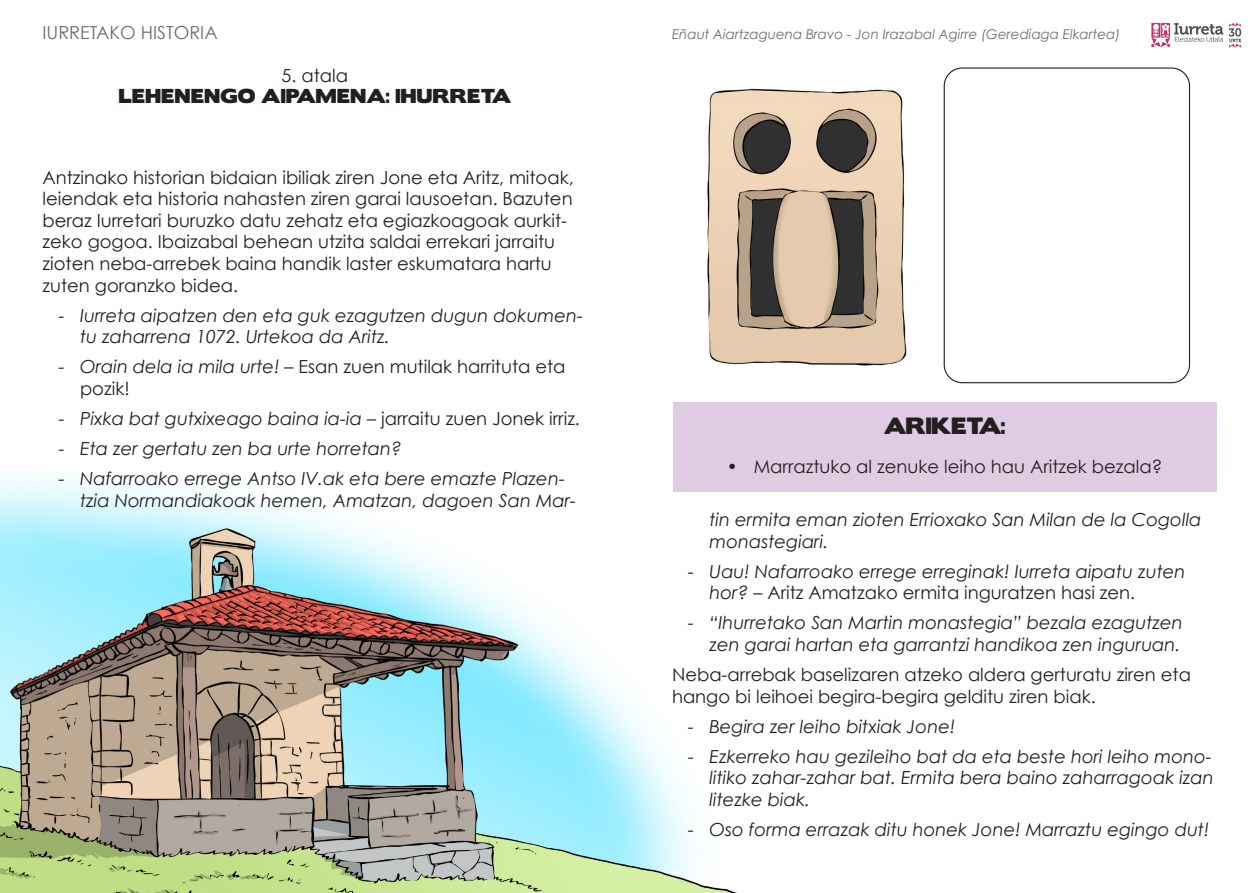
<style>
.page{position:relative;width:1259px;height:893px;background:#fff}
.page>*{position:absolute;margin:0;border:0;box-sizing:border-box;transform-origin:0 0}
.t1{font:21px "Boris Black Bloxx";color:#231f20}
.Elkarrizketak{font:italic 18px/21.6px "Century Gothic";color:#231f20}
.Testua{font:18px/21.6px "Century Gothic";color:#231f20}
.Elkarrizketak-2{font:18px/21.6px "Century Gothic";color:#231f20}
.izenburua{font:18px "Boris Black Bloxx";letter-spacing:.025em;color:#231f20}
.t2{font:18px "Century Gothic";color:#6c6d70}
.t3{font:italic 13.5px "Century Gothic";color:#6c6d70}
.s1{font-style:italic}
.s2{font-style:normal}
</style>
<div class="page">
<img style="left:1151px;top:22px;width:91px;height:26px">
<img style="left:0;top:472px;width:761px;height:421px">
<img style="left:707px;top:88px;width:208px;height:278px">
<div style="left:943px;top:67px;width:247px;height:316px;border:1px solid #231f20;border-radius:18px"></div>
<div style="left:672px;top:402px;width:544px;height:89px;background:#dfcce3"></div>
<p class="t2" style="left:43px;top:22px;width:177px">IURRETAKO HISTORIA</p>
<p class="t3" style="left:672px;top:26px;width:450px">Eñaut Aiartzaguena Bravo - Jon Irazabal Agirre (Gerediaga Elkartea)</p>
<p class="Testua" style="left:281px;top:64px;width:68px">5. atala</p>
<p class="izenburua" style="left:119px;top:82px;width:393px">LEHENENGO AIPAMENA: IHURRETA</p>
<p class="Testua" style="left:43px;top:166px;width:533px">Antzinako historian bidaian ibiliak ziren Jone eta Aritz, mitoak, leiendak eta historia nahasten ziren garai lausoetan. Bazuten beraz Iurretari buruzko datu zehatz eta egiazkoagoak aurkit&shy;zeko gogoa. Ibaizabal behean utzita saldai errekari jarraitu zioten neba-arrebek baina handik laster eskumatara hartu zuten goranzko bidea.</p>
<p class="Elkarrizketak" style="left:80px;top:304px;width:504px;text-indent:-21px">- Iurreta aipatzen den eta guk ezagutzen dugun dokumen&shy;tu zaharrena 1072. Urtekoa da Aritz.</p>
<p class="Elkarrizketak-2" style="left:80px;top:356px;width:487px;text-indent:-21px"><span class="s1">- Orain dela ia mila urte!</span> – Esan zuen mutilak harrituta eta pozik!</p>
<p class="Elkarrizketak" style="left:59px;top:408px;width:523px">- Pixka bat gutxixeago baina ia-ia <span class="s2">– jarraitu zuen Jonek irriz.</span></p>
<p class="Elkarrizketak" style="left:59px;top:438px;width:345px">- Eta zer gertatu zen ba urte horretan?</p>
<p class="Elkarrizketak" style="left:80px;top:468px;width:497px;text-indent:-21px">- Nafarroako errege Antso IV.ak eta bere emazte Plazen&shy;tzia Normandiakoak hemen, Amatzan, dagoen San Mar-</p>
<p class="t1" style="left:883px;top:410px;width:123px">ARIKETA:</p>
<p class="Testua" style="left:727px;top:455px;width:437px">• Marraztuko al zenuke leiho hau Aritzek bezala?</p>
<p class="Elkarrizketak" style="left:709px;top:508px;width:493px">tin ermita eman zioten Errioxako San Milan de la Cogolla monastegiari.</p>
<p class="Elkarrizketak" style="left:709px;top:560px;width:477px;text-indent:-21px">- Uau! Nafarroako errege erreginak! Iurreta aipatu zuten hor? <span class="s2">– Aritz Amatzako ermita inguratzen hasi zen.</span></p>
<p class="Elkarrizketak" style="left:688px;top:612px;width:496px;text-align:right">- “Ihurretako San Martin monastegia” bezala ezagutzen zen garai hartan eta garrantzi handikoa zen inguruan.</p>
<p class="Testua" style="left:672px;top:663px;width:520px">Neba-arrebak baselizaren atzeko aldera gerturatu ziren eta hango bi leihoei begira-begira gelditu ziren biak.</p>
<p class="Elkarrizketak" style="left:688px;top:715px;width:269px">- Begira zer leiho bitxiak Jone!</p>
<p class="Elkarrizketak" style="left:709px;top:745px;width:506px;text-align:justify;text-indent:-21px">- Ezkerreko hau gezileiho bat da eta beste hori leiho mono&shy;litiko zahar-zahar bat. Ermita bera baino zaharragoak izan litezke biak.</p>
<p class="Elkarrizketak" style="left:688px;top:819px;width:522px">- Oso forma errazak ditu honek Jone! Marraztu egingo dut!</p>
</div>
